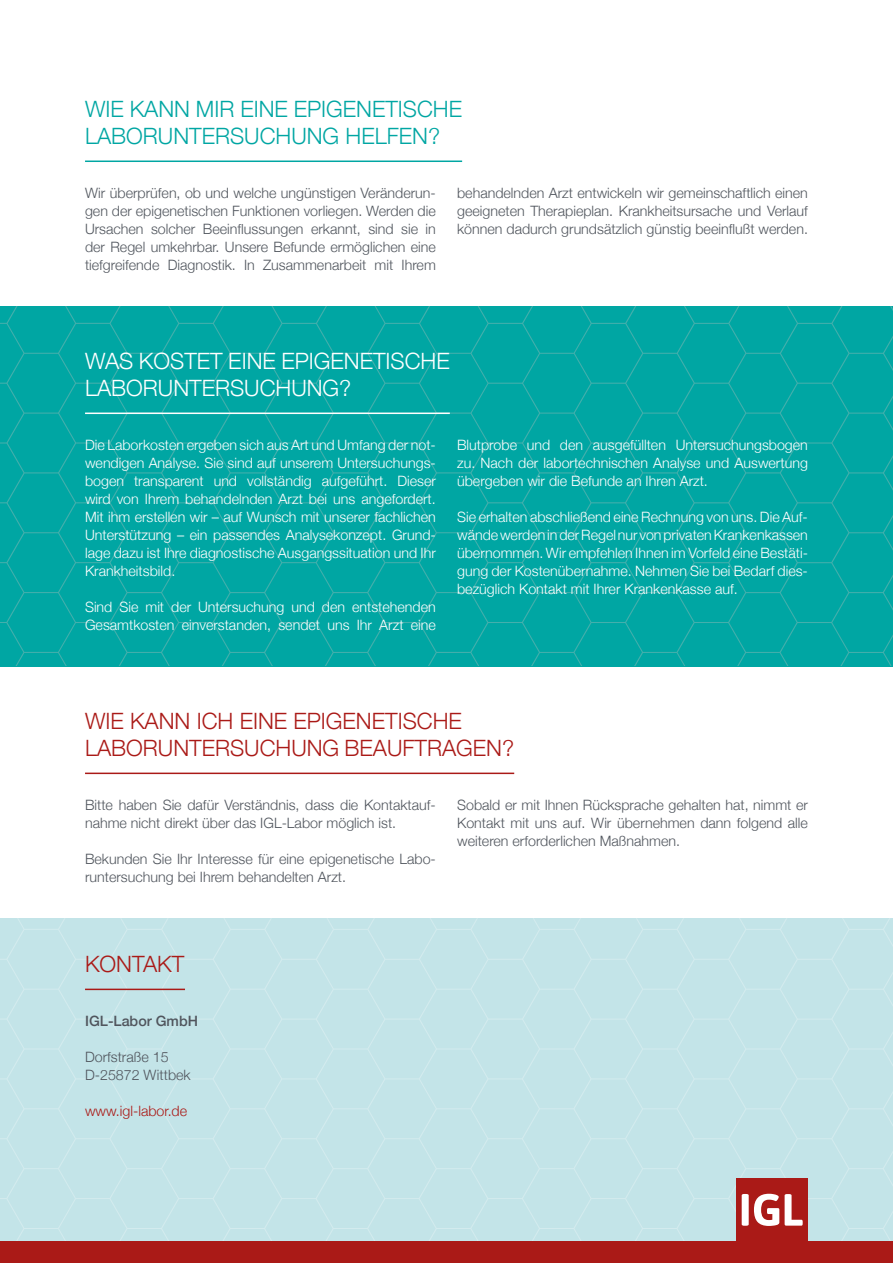
<style>
.page{position:relative;width:893px;height:1263px;background:#fff}
.page>*{position:absolute;margin:0;border:0;box-sizing:border-box;transform-origin:0 0}
.t1{font:300 22.5px/27px "Helvetica Neue";color:#aa1a17}
.t2{font:300 22.5px/27px "Helvetica Neue";color:#00a6a3}
.t3{font:300 22.5px/27px "Helvetica Neue";color:#fff}
.t4{font:300 14.25px/18px "Helvetica Neue";color:#fff;text-align:justify}
.t5{font:300 14.25px/18px "Helvetica Neue";color:#50555d}
.t6{font:300 14.25px "Helvetica Neue";color:#aa1a17}
.t7{font:500 14.25px "Helvetica Neue";color:#50555d}
</style>
<div class="page">
<div style="left:0;top:306px;width:893px;height:360px;background:#00a6a3"></div>
<div style="left:0;top:918px;width:893px;height:324px;background:#c3e4e8"></div>
<div style="left:0;top:1242px;width:893px;height:21px;background:#aa1a17"></div>
<hr style="left:85px;top:413px;width:365px;height:1px;background:#fff">
<hr style="left:85px;top:773px;width:429px;height:1px;background:#aa1a17">
<hr style="left:85px;top:989px;width:100px;height:1px;background:#aa1a17">
<hr style="left:85px;top:161px;width:377px;height:1px;background:#00a6a3">
<div style="left:736px;top:1178px;width:72px;height:64px;background:#aa1a17"></div>
<svg style="left:785px;top:1194px;width:18px;height:31px"></svg>
<svg style="left:742px;top:1194px;width:37px;height:32px"></svg>
<h1 class="t2" style="left:85px;top:94px;width:379px">WIE KANN MIR EINE EPIGENETISCHE<br>LABORUNTERSUCHUNG HELFEN?</h1>
<p class="t5" style="left:85px;top:183px;width:352px;text-align:justify">Wir überprüfen, ob und welche ungünstigen Veränderun&shy;gen der epigenetischen Funktionen vorliegen. Werden die Ursachen solcher Beeinflussungen erkannt, sind sie in der Regel umkehrbar. Unsere Befunde ermöglichen eine tiefgreifende Diagnostik. In Zusammenarbeit mit Ihrem</p>
<p class="t5" style="left:457px;top:183px;width:352px;text-align:justify">behandelnden Arzt entwickeln wir gemeinschaftlich einen geeigneten Therapieplan. Krankheitsursache und Verlauf können dadurch grundsätzlich günstig beeinflußt werden.</p>
<h1 class="t3" style="left:85px;top:346px;width:366px">WAS KOSTET EINE EPIGENETISCHE<br>LABORUNTERSUCHUNG?</h1>
<p class="t4" style="left:85px;top:435px;width:352px">Die Laborkosten ergeben sich aus Art und Umfang der not&shy;wendigen Analyse. Sie sind auf unserem Untersuchungs&shy;bogen transparent und vollständig aufgeführt. Dieser wird von Ihrem behandelnden Arzt bei uns angefordert.<br>Mit ihm erstellen wir – auf Wunsch mit unserer fachlichen Unterstützung – ein passendes Analysekonzept. Grund&shy;lage dazu ist Ihre diagnostische Ausgangssituation und Ihr Krankheitsbild.</p>
<p class="t4" style="left:85px;top:597px;width:352px">Sind Sie mit der Untersuchung und den entstehenden<br>Gesamtkosten einverstanden, sendet uns Ihr Arzt eine</p>
<p class="t4" style="left:457px;top:435px;width:352px">Blutprobe und den ausgefüllten Untersuchungsbogen zu. Nach der labortechnischen Analyse und Auswertung übergeben wir die Befunde an Ihren Arzt.</p>
<p class="t4" style="left:457px;top:507px;width:352px">Sie erhalten abschließend eine Rechnung von uns. Die Auf&shy;wände werden in der Regel nur von privaten Krankenkassen übernommen. Wir empfehlen Ihnen im Vorfeld eine Bestäti&shy;gung der Kostenübernahme. Nehmen Sie bei Bedarf dies&shy;bezüglich Kontakt mit Ihrer Krankenkasse auf.</p>
<h1 class="t1" style="left:85px;top:706px;width:431px">WIE KANN ICH EINE EPIGENETISCHE<br>LABORUNTERSUCHUNG BEAUFTRAGEN?</h1>
<p class="t5" style="left:85px;top:795px;width:352px">Bitte haben Sie dafür Verständnis, dass die Kontaktauf&shy;nahme nicht direkt über das IGL-Labor möglich ist.</p>
<p class="t5" style="left:85px;top:849px;width:352px">Bekunden Sie Ihr Interesse für eine epigenetische Labo&shy;runtersuchung bei Ihrem behandelten Arzt.</p>
<p class="t5" style="left:457px;top:795px;width:352px;text-align:justify">Sobald er mit Ihnen Rücksprache gehalten hat, nimmt er Kontakt mit uns auf. Wir übernehmen dann folgend alle weiteren erforderlichen Maßnahmen.</p>
<h1 class="t1" style="left:85px;top:949px;width:101px">KONTAKT</h1>
<p class="t7" style="left:85px;top:1009px;width:114px">IGL-Labor GmbH</p>
<p class="t5" style="left:85px;top:1047px;width:107px">Dorfstraße 15<br>D-25872 Wittbek</p>
<p class="t6" style="left:85px;top:1099px;width:104px">www.igl-labor.de</p>
</div>
